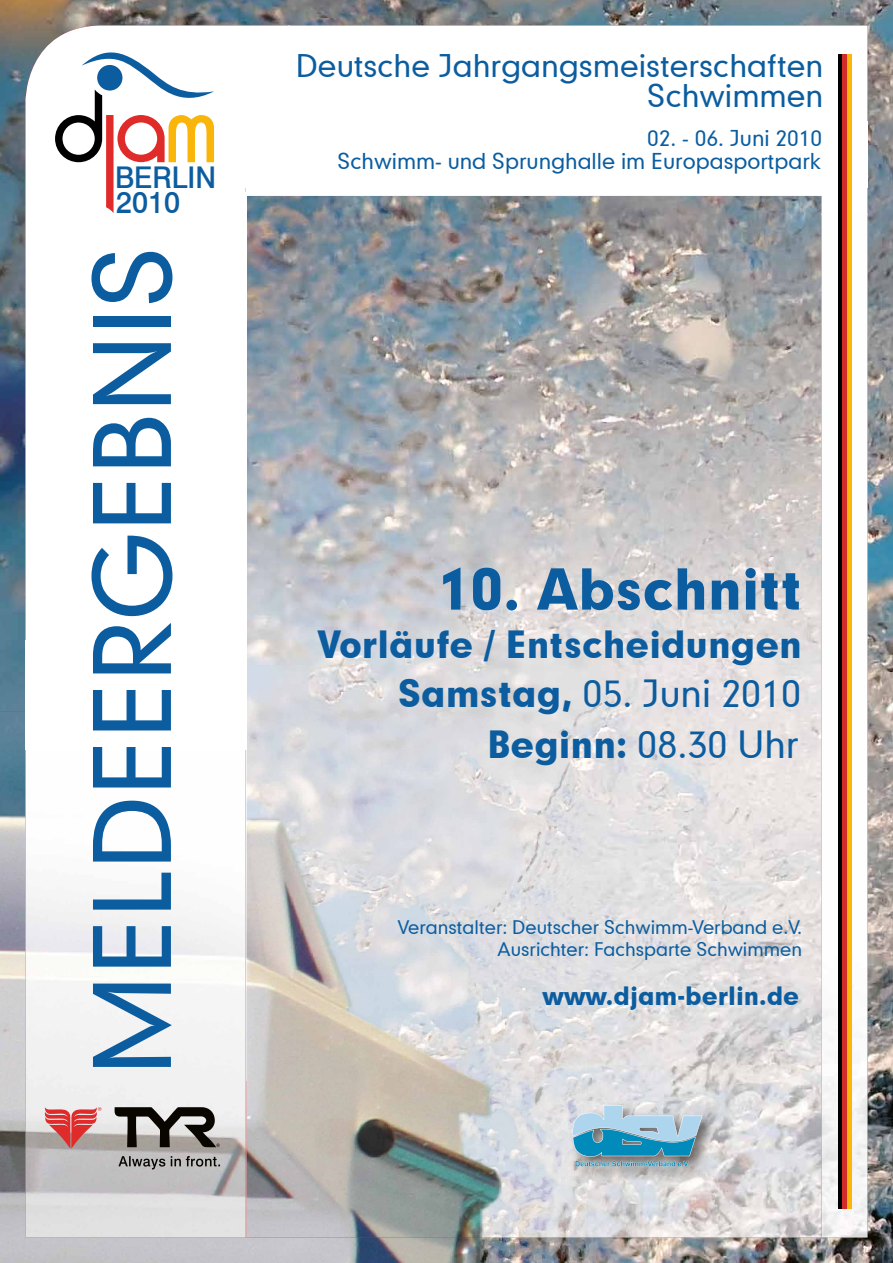
<style>
.page{position:relative;width:893px;height:1263px;background:#fff}
.page>*{position:absolute;margin:0;border:0;box-sizing:border-box;transform-origin:0 0}
.t1{font:102px "Geometric 706 BT Medium B";letter-spacing:-.01em;color:#0b5da0}
.t2{font:54px "Geometric 706 BT Black B";color:#0b5da0}
.t3{font:36px "Geometric 706 BT Medium B";color:#0b5da0}
.t4{font:36px "Geometric 706 BT Black B";color:#0b5da0}
.t5{font:500 30.6px "Swiss 721 BT";color:#0b5da0;scale:.94 1}
.t6{font:30px "Geometric 706 BT Medium B";color:#0b5da0}
.t7{font:500 30px "Swiss 721 BT";color:#0b5da0;scale:.95 1}
.t8{font:24.3px "Geometric 706 BT Black B";color:#0b5da0}
.t9{font:21px "Geometric 706 BT Medium B";color:#0b5da0}
.t10{font:18px/21.6px "Geometric 706 BT Medium B";color:#0b5da0;text-align:right}
.s1{font-family:"Geometric 706 BT Black B"}
</style>
<div class="page">
<img style="left:0;top:0;width:893px;height:1263px">
<img style="left:290px;top:215px;width:531px;height:1022px">
<img style="left:0;top:711px;width:53px;height:552px">
<img style="left:53px;top:1237px;width:534px;height:26px">
<img style="left:26px;top:711px;width:561px;height:526px">
<img style="left:26px;top:26px;width:264px;height:685px">
<img style="left:288px;top:26px;width:579px;height:95px">
<img style="left:867px;top:183px;width:1px;height:1054px">
<img style="left:246px;top:188px;width:621px;height:27px">
<img style="left:246px;top:259px;width:1px;height:978px">
<img style="left:821px;top:214px;width:46px;height:1023px">
<div style="left:26px;top:640px;width:221px;height:109px;background:#fff"></div>
<svg style="left:55px;top:44px;width:159px;height:169px"></svg>
<svg style="left:118px;top:1156px;width:102px;height:13px"></svg>
<svg style="left:115px;top:1107px;width:105px;height:41px;background:#7a7773"></svg>
<svg style="left:44px;top:1107px;width:57px;height:41px;background:#d17d7b"></svg>
<div style="left:237px;top:121px;width:630px;height:67px;background:#fff"></div>
<hr style="left:838px;top:54px;width:4px;height:1155px;background:#000">
<div style="left:842px;top:54px;width:5px;height:1155px;background:#d22c28"></div>
<hr style="left:847px;top:54px;width:4px;height:1155px;background:#fab60b">
<img style="left:569px;top:1101px;width:148px;height:80px">
<svg style="left:572px;top:1105px;width:130px;height:61px;background:#81b3c8"></svg>
<div style="left:238px;top:192px;width:9px;height:67px;background:#fff"></div>
<h3 class="t7" style="left:115px;top:159px;width:108px">BERLIN</h3>
<h3 class="t5" style="left:116px;top:184px;width:69px">2010</h3>
<h1 class="t1" style="left:65px;top:1076px;width:832px;rotate:-90deg">MELDEERGEBNIS</h1>
<h3 class="t6" style="left:296px;top:46px;width:529px">Deutsche Jahrgangsmeisterschaften</h3>
<h3 class="t6" style="left:647px;top:76px;width:178px">Schwimmen</h3>
<p class="t9" style="left:647px;top:124px;width:177px">02. - 06. Juni 2010</p>
<p class="t9" style="left:337px;top:147px;width:485px">Schwimm- und Sprunghalle im Europasportpark</p>
<h2 class="t2" style="left:437px;top:552px;width:367px">10. Abschnitt</h2>
<h3 class="t4" style="left:317px;top:620px;width:486px">Vorläufe / Entscheidungen</h3>
<h3 class="t3" style="left:398px;top:670px;width:405px"><span class="s1">Samstag,</span> 05. Juni 2010</h3>
<h3 class="t3" style="left:487px;top:720px;width:313px"><span class="s1">Beginn:</span> 08.30 Uhr</h3>
<p class="t10" style="left:398px;top:916px;width:406px">Veranstalter: Deutscher Schwimm-Verband e.V.<br>Ausrichter: Fachsparte Schwimmen</p>
<h3 class="t8" style="left:542px;top:979px;width:258px">www.djam-berlin.de</h3>
</div>
